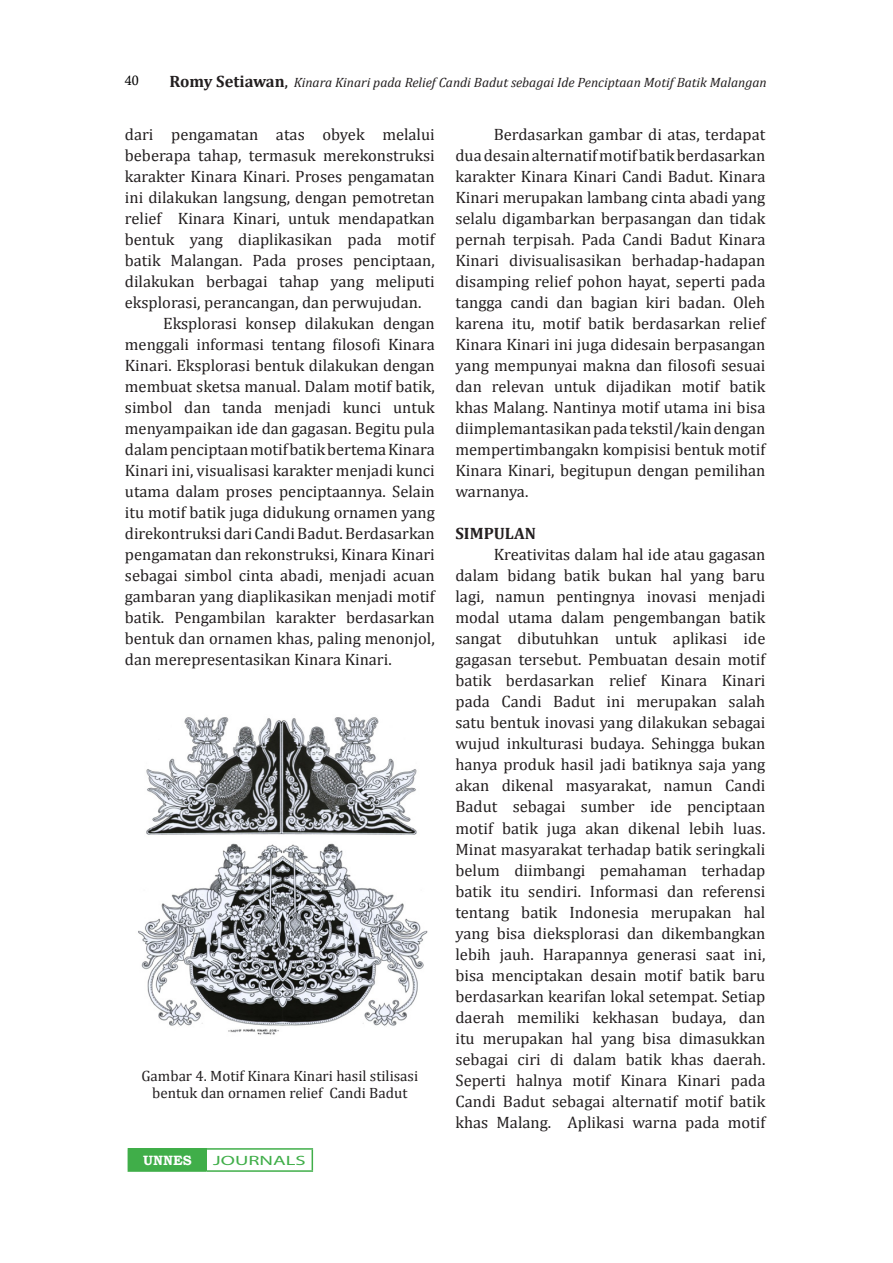
<style>
.page{position:relative;width:893px;height:1263px;background:#fff}
.page>*{position:absolute;margin:0;border:0;box-sizing:border-box;transform-origin:0 0}
.t1{font:16.5px/21px "Cambria";color:#231f20;text-align:justify}
.t2{font:700 16.5px "Cambria";color:#231f20}
.t3{font:15px/16.5px "Cambria";color:#231f20;text-align:center}
.t4{font:italic 13.5px "Cambria";color:#231f20}
.t5{font:13.5px "Myriad Pro";color:#40ae49;scale:1.53 1}
.t6{font:700 13.5px "Bookman Old Style";color:#fff}
.t7{font:13.5px "Calisto";color:#000}
.s1{font-weight:700;font-style:normal;font-size:16.5px}
.s2{font-weight:700;font-style:normal}
</style>
<div class="page">
<div style="left:128px;top:1149px;width:79px;height:22px;background:#40ae49"></div>
<hr style="left:128px;top:1148px;width:79px;height:2px;background:#40ae49">
<hr style="left:207px;top:1148px;width:106px;height:2px;background:#40ae49">
<svg style="left:312px;top:1150px;width:1px;height:20px"></svg>
<hr style="left:128px;top:1170px;width:79px;height:2px;background:#40ae49">
<hr style="left:207px;top:1170px;width:106px;height:2px;background:#40ae49">
<img style="left:138px;top:717px;width:290px;height:318px">
<p class="t7" style="left:125px;top:73px;width:15px">40</p>
<p class="t4" style="left:170px;top:73px;width:599px"><span class="s1">Romy Setiawan</span><span class="s2">,</span> Kinara Kinari pada Relief Candi Badut sebagai Ide Penciptaan Motif Batik Malangan</p>
<p class="t1" style="left:125px;top:124px;width:311px">dari pengamatan atas obyek melalui beberapa tahap, termasuk merekonstruksi karakter Kinara Kinari. Proses pengamatan ini dilakukan langsung, dengan pemotretan relief Kinara Kinari, untuk mendapatkan bentuk yang diaplikasikan pada motif batik Malangan. Pada proses penciptaan, dilakukan berbagai tahap yang meliputi eksplorasi, perancangan, dan perwujudan.</p>
<p class="t1" style="left:125px;top:313px;width:311px;text-indent:38px">Eksplorasi konsep dilakukan dengan menggali informasi tentang filosofi Kinara Kinari. Eksplorasi bentuk dilakukan dengan membuat sketsa manual. Dalam motif batik, simbol dan tanda menjadi kunci untuk menyampaikan ide dan gagasan. Begitu pula dalam penciptaan motif batik bertema Kinara Kinari ini, visualisasi karakter menjadi kunci utama dalam proses penciptaannya. Selain itu motif batik juga didukung ornamen yang direkontruksi dari Candi Badut. Berdasarkan pengamatan dan rekonstruksi, Kinara Kinari sebagai simbol cinta abadi, menjadi acuan gambaran yang diaplikasikan menjadi motif batik. Pengambilan karakter berdasarkan bentuk dan ornamen khas, paling menonjol, dan merepresentasikan Kinara Kinari.</p>
<p class="t3" style="left:141px;top:1067px;width:278px">Gambar 4. Motif Kinara Kinari hasil stilisasi bentuk dan ornamen relief Candi Badut</p>
<p class="t6" style="left:143px;top:1150px;width:50px">UNNES</p>
<p class="t5" style="left:213px;top:1152px;width:62px">JOURNALS</p>
<p class="t1" style="left:455px;top:124px;width:311px;text-indent:38px">Berdasarkan gambar di atas, terdapat dua desain alternatif motif batik berdasarkan karakter Kinara Kinari Candi Badut. Kinara Kinari merupakan lambang cinta abadi yang selalu digambarkan berpasangan dan tidak pernah terpisah. Pada Candi Badut Kinara Kinari divisualisasikan berhadap-hadapan disamping relief pohon hayat, seperti pada tangga candi dan bagian kiri badan. Oleh karena itu, motif batik berdasarkan relief Kinara Kinari ini juga didesain berpasangan yang mempunyai makna dan filosofi sesuai dan relevan untuk dijadikan motif batik khas Malang. Nantinya motif utama ini bisa diimplemantasikan pada tekstil/kain dengan mempertimbangakn kompisisi bentuk motif Kinara Kinari, begitupun dengan pemilihan warnanya.</p>
<p class="t2" style="left:455px;top:522px;width:82px">SIMPULAN</p>
<p class="t1" style="left:455px;top:544px;width:311px;text-indent:38px">Kreativitas dalam hal ide atau gagasan dalam bidang batik bukan hal yang baru lagi, namun pentingnya inovasi menjadi modal utama dalam pengembangan batik sangat dibutuhkan untuk aplikasi ide gagasan tersebut. Pembuatan desain motif batik berdasarkan relief Kinara Kinari pada Candi Badut ini merupakan salah satu bentuk inovasi yang dilakukan sebagai wujud inkulturasi budaya. Sehingga bukan hanya produk hasil jadi batiknya saja yang akan dikenal masyarakat, namun Candi Badut sebagai sumber ide penciptaan motif batik juga akan dikenal lebih luas.<br>Minat masyarakat terhadap batik seringkali belum diimbangi pemahaman terhadap batik itu sendiri. Informasi dan referensi tentang batik Indonesia merupakan hal yang bisa dieksplorasi dan dikembangkan lebih jauh. Harapannya generasi saat ini, bisa menciptakan desain motif batik baru berdasarkan kearifan lokal setempat. Setiap daerah memiliki kekhasan budaya, dan itu merupakan hal yang bisa dimasukkan sebagai ciri di dalam batik khas daerah.<br>Seperti halnya motif Kinara Kinari pada Candi Badut sebagai alternatif motif batik khas Malang. Aplikasi warna pada motif</p>
</div>
